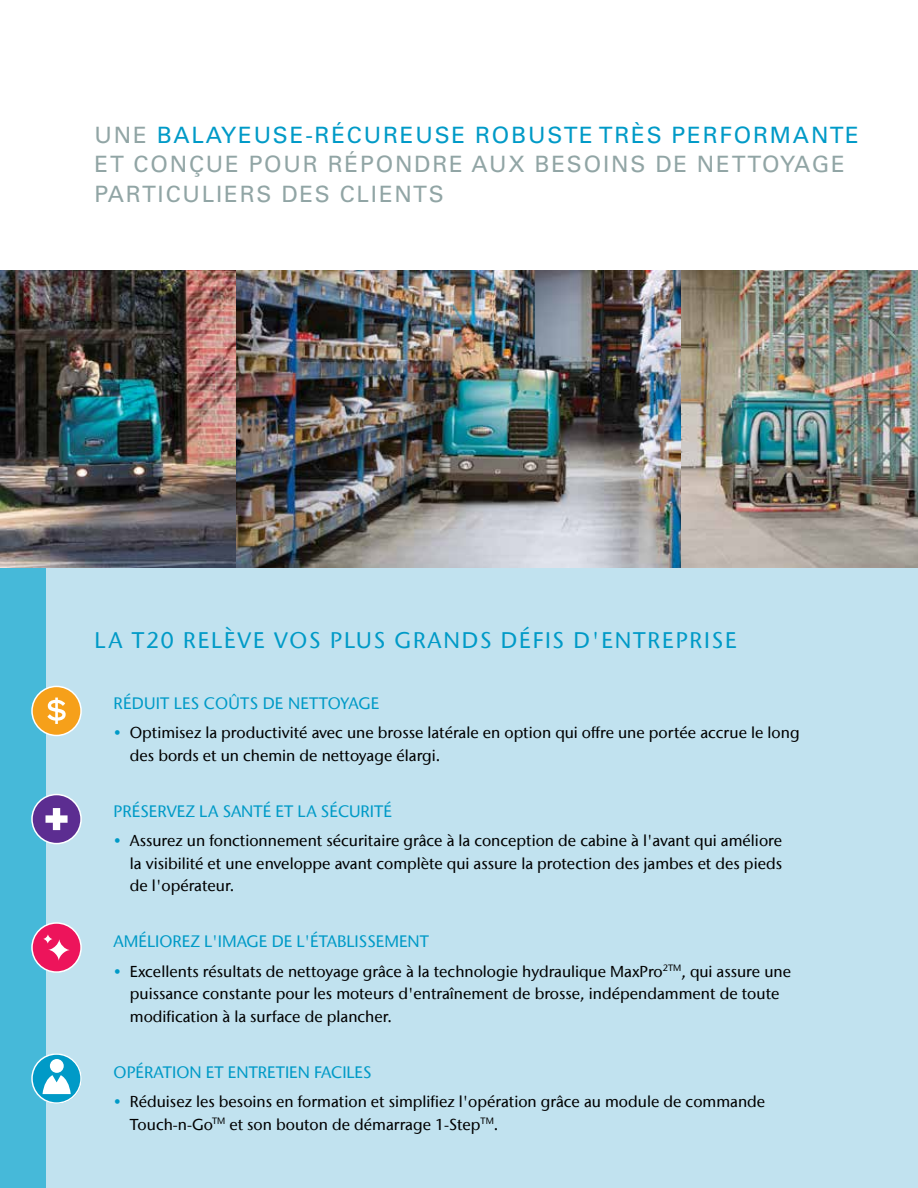
<style>
.page{position:relative;width:918px;height:1188px;background:#fff}
.page>*{position:absolute;margin:0;border:0;box-sizing:border-box;transform-origin:0 0}
.t1{font:22.5px/30px "Univers LT Std";letter-spacing:.08em;color:#91a5a5}
.t2{font:500 22.5px "Stone Sans IIITC Com";letter-spacing:.08em;color:#009ac7}
.t3{font:500 16.5px "Stone Sans IIITC Com";color:#009ac7}
.t4{font:500 15.75px/22.5px "Stone Sans IIITC Com";color:#000}
.s1{color:#009ac7}
</style>
<div class="page">
<div style="left:0;top:271px;width:918px;height:917px;background:#c1e2ef"></div>
<img style="left:235px;top:271px;width:447px;height:297px">
<img style="left:0;top:271px;width:235px;height:297px">
<div style="left:0;top:568px;width:46px;height:620px;background:#46b9d9"></div>
<div style="left:32px;top:923px;width:49px;height:49px;background:#ed145b;border-radius:50%"></div>
<div style="left:31px;top:922px;width:51px;height:51px;border:2px solid #fff;border-radius:50%"></div>
<svg style="left:43px;top:934px;width:10px;height:10px"></svg>
<svg style="left:48px;top:939px;width:22px;height:22px"></svg>
<div style="left:32px;top:795px;width:49px;height:49px;background:#5c2d91;border-radius:50%"></div>
<div style="left:31px;top:794px;width:51px;height:50px;border:2px solid #fff;border-radius:50%"></div>
<svg style="left:46px;top:808px;width:22px;height:22px"></svg>
<div style="left:32px;top:686px;width:49px;height:49px;background:#f6a01a;border-radius:50%"></div>
<div style="left:31px;top:686px;width:51px;height:50px;border:2px solid #fff;border-radius:50%"></div>
<svg style="left:47px;top:698px;width:19px;height:26px"></svg>
<svg style="left:32px;top:1054px;width:50px;height:50px"></svg>
<div style="left:31px;top:1053px;width:51px;height:51px;border:2px solid #fff;border-radius:50%"></div>
<div style="left:50px;top:1059px;width:14px;height:14px;background:#fff;border-radius:50%"></div>
<svg style="left:43px;top:1075px;width:28px;height:19px"></svg>
<img style="left:682px;top:271px;width:236px;height:297px">
<h1 class="t1" style="left:94px;top:120px;width:766px">UNE <span class="s1">BALAYEUSE-RÉCUREUSE ROBUSTE TRÈS PERFORMANTE<br></span>ET CONÇUE POUR RÉPONDRE AUX BESOINS DE NETTOYAGE<br>PARTICULIERS DES CLIENTS</h1>
<h1 class="t2" style="left:94px;top:626px;width:644px">LA T20 RELÈVE VOS PLUS GRANDS DÉFIS D'ENTREPRISE</h1>
<p class="t3" style="left:114px;top:693px;width:267px">RÉDUIT LES COÛTS DE NETTOYAGE</p>
<p class="t4" style="left:130px;top:721px;width:671px;text-indent:-16px"><span class="s1">•</span> Optimisez la productivité avec une brosse latérale en option qui offre une portée accrue le long des bords et un chemin de nettoyage élargi.</p>
<p class="t3" style="left:114px;top:801px;width:280px">PRÉSERVEZ LA SANTÉ ET LA SÉCURITÉ</p>
<p class="t4" style="left:130px;top:829px;width:654px;text-align:justify;text-indent:-16px"><span class="s1">•</span> Assurez un fonctionnement sécuritaire grâce à la conception de cabine à l'avant qui améliore la visibilité et une enveloppe avant complète qui assure la protection des jambes et des pieds de l'opérateur.</p>
<p class="t3" style="left:114px;top:931px;width:317px">AMÉLIOREZ L'IMAGE DE L'ÉTABLISSEMENT</p>
<p class="t4" style="left:130px;top:960px;width:663px;text-indent:-16px"><span class="s1">•</span> Excellents résultats de nettoyage grâce à la technologie hydraulique MaxPro<sup>2TM</sup>, qui assure une puissance constante pour les moteurs d'entraînement de brosse, indépendamment de toute modification à la surface de plancher.</p>
<p class="t3" style="left:114px;top:1062px;width:260px">OPÉRATION ET ENTRETIEN FACILES</p>
<p class="t4" style="left:130px;top:1090px;width:637px;text-indent:-16px"><span class="s1">•</span> Réduisez les besoins en formation et simplifiez l'opération grâce au module de commande<br>Touch-n-Go<sup>TM</sup> et son bouton de démarrage 1-Step<sup>TM</sup>.</p>
</div>
